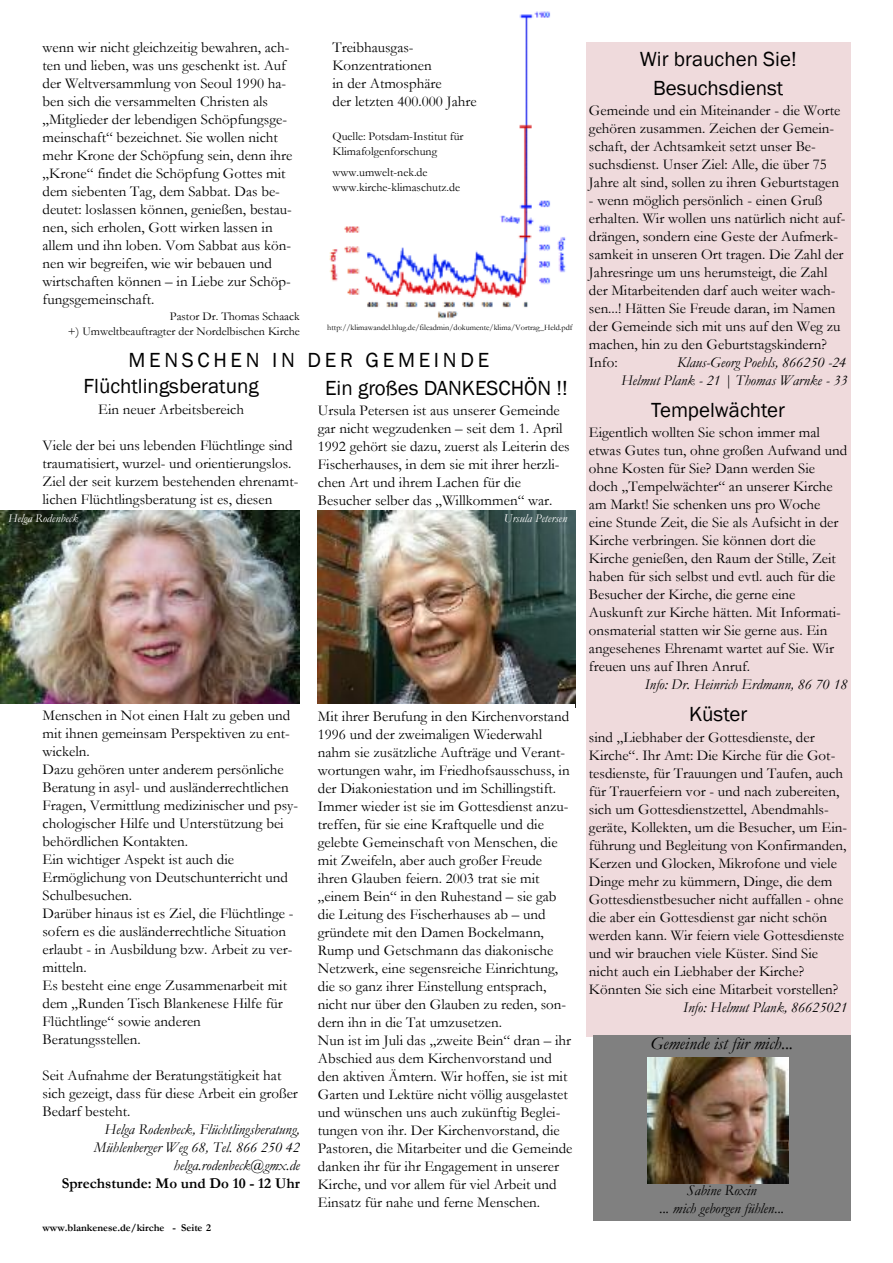
<style>
.page{position:relative;width:893px;height:1263px;background:#fff}
.page>*{position:absolute;margin:0;border:0;box-sizing:border-box;transform-origin:0 0}
.t1{font:21px "Franklin Gothic";color:#000}
.t2{font:21px/26.2px "Franklin Gothic";letter-spacing:.175em;color:#000}
.t3{font:italic 18px "Garamond";color:#000}
.t4{font:15px/18px "Garamond";color:#000}
.t5{font:italic 15px/18px "Garamond";color:#000;text-align:right}
.t6{font:700 15px "Garamond";color:#000}
.t7{font:12px/14.4px "Garamond";color:#000}
.t8{font:italic 12px "Garamond";color:#fff}
.t9{font:700 10.5px "Garamond";color:#000}
.t10{font:8.25px "Garamond";color:#000}
</style>
<div class="page">
<img style="left:0;top:511px;width:300px;height:193px">
<div style="left:586px;top:77px;width:264px;height:959px;background:#efdadc"></div>
<div style="left:586px;top:43px;width:264px;height:35px;background:#efdadc"></div>
<img style="left:329px;top:12px;width:237px;height:307px">
<div style="left:332px;top:43px;width:165px;height:160px;background:#fff"></div>
<img style="left:318px;top:511px;width:257px;height:193px">
<div style="left:593px;top:1034px;width:257px;height:186px;background:#808080"></div>
<img style="left:647px;top:1058px;width:142px;height:125px">
<p class="t4" style="left:43px;top:39px;width:251px">wenn wir nicht gleichzeitig bewahren, ach&shy;ten und lieben, was uns geschenkt ist. Auf der Weltversammlung von Seoul 1990 ha&shy;ben sich die versammelten Christen als „Mitglieder der lebendigen Schöpfungsge&shy;meinschaft“ bezeichnet. Sie wollen nicht mehr Krone der Schöpfung sein, denn ihre „Krone“ findet die Schöpfung Gottes mit dem siebenten Tag, dem Sabbat. Das be&shy;deutet: loslassen können, genießen, bestau&shy;nen, sich erholen, Gott wirken lassen in allem und ihn loben. Vom Sabbat aus kön&shy;nen wir begreifen, wie wir bebauen und wirtschaften können – in Liebe zur Schöp&shy;fungsgemeinschaft.</p>
<p class="t7" style="left:68px;top:310px;width:233px;text-align:right">Pastor Dr. Thomas Schaack<br>+) Umweltbeauftragter der Nordelbischen Kirche</p>
<h1 class="t2" style="left:84px;top:346px;width:407px;text-indent:45px">MENSCHEN iN DEr GEMEiNDE<br>Flüchtlingsberatung</h1>
<p class="t4" style="left:98px;top:401px;width:147px">Ein neuer Arbeitsbereich</p>
<p class="t4" style="left:43px;top:437px;width:258px">Viele der bei uns lebenden Flüchtlinge sind traumatisiert, wurzel- und orientierungslos.<br>Ziel der seit kurzem bestehenden ehrenamt&shy;lichen Flüchtlingsberatung ist es, diesen</p>
<p class="t4" style="left:332px;top:39px;width:146px">Treibhausgas-<br>Konzentrationen<br>in der Atmosphäre<br>der letzten 400.000 Jahre</p>
<p class="t7" style="left:332px;top:130px;width:133px">Quelle: Potsdam-Institut für<br>Klimafolgenforschung</p>
<p class="t7" style="left:332px;top:166px;width:129px">www.umwelt-nek.de www.kirche-klimaschutz.de</p>
<p class="t10" style="left:327px;top:322px;width:247px">http://klimawandel.hlug.de/fileadmin/dokumente/klima/Vortrag_Held.pdf</p>
<h1 class="t1" style="left:325px;top:376px;width:244px">Ein großes DANKESCHÖN !!</h1>
<p class="t4" style="left:318px;top:402px;width:253px">Ursula Petersen ist aus unserer Gemeinde gar nicht wegzudenken – seit dem 1. April 1992 gehört sie dazu, zuerst als Leiterin des Fischerhauses, in dem sie mit ihrer herzli&shy;chen Art und ihrem Lachen für die Besucher selber das „Willkommen“ war.</p>
<p class="t8" style="left:8px;top:512px;width:72px">Helga Rodenbeck</p>
<p class="t8" style="left:504px;top:512px;width:65px">Ursula Petersen</p>
<p class="t4" style="left:43px;top:707px;width:257px">Menschen in Not einen Halt zu geben und mit ihnen gemeinsam Perspektiven zu ent&shy;wickeln.<br>Dazu gehören unter anderem persönliche Beratung in asyl- und ausländerrechtlichen Fragen, Vermittlung medizinischer und psy&shy;chologischer Hilfe und Unterstützung bei behördlichen Kontakten.<br>Ein wichtiger Aspekt ist auch die Ermöglichung von Deutschunterricht und Schulbesuchen.<br>Darüber hinaus ist es Ziel, die Flüchtlinge - sofern es die ausländerrechtliche Situation erlaubt - in Ausbildung bzw. Arbeit zu ver&shy;mitteln.<br>Es besteht eine enge Zusammenarbeit mit dem „Runden Tisch Blankenese Hilfe für Flüchtlinge“ sowie anderen Beratungsstellen.</p>
<p class="t4" style="left:43px;top:1067px;width:257px">Seit Aufnahme der Beratungstätigkeit hat sich gezeigt, dass für diese Arbeit ein großer<br>Bedarf besteht.</p>
<p class="t5" style="left:94px;top:1121px;width:208px">Helga Rodenbeck, Flüchtlingsberatung,<br>Mühlenberger Weg 68, Tel. 866 250 42 helga.rodenbeck@gmx.de</p>
<p class="t6" style="left:62px;top:1175px;width:240px">sprechstunde: mo und Do 10 - 12 Uhr</p>
<p class="t9" style="left:43px;top:1222px;width:170px">www.blankenese.de/kirche - seite 2</p>
<p class="t4" style="left:318px;top:708px;width:256px">Mit ihrer Berufung in den Kirchenvorstand 1996 und der zweimaligen Wiederwahl nahm sie zusätzliche Aufträge und Verant&shy;wortungen wahr, im Friedhofsausschuss, in der Diakoniestation und im Schillingstift.<br>Immer wieder ist sie im Gottesdienst anzu&shy;treffen, für sie eine Kraftquelle und die gelebte Gemeinschaft von Menschen, die mit Zweifeln, aber auch großer Freude ihren Glauben feiern. 2003 trat sie mit „einem Bein“ in den Ruhestand – sie gab die Leitung des Fischerhauses ab – und gründete mit den Damen Bockelmann, Rump und Getschmann das diakonische Netzwerk, eine segensreiche Einrichtung, die so ganz ihrer Einstellung entsprach, nicht nur über den Glauben zu reden, son&shy;dern ihn in die Tat umzusetzen.<br>Nun ist im Juli das „zweite Bein“ dran – ihr Abschied aus dem Kirchenvorstand und den aktiven Ämtern. Wir hoffen, sie ist mit Garten und Lektüre nicht völlig ausgelastet und wünschen uns auch zukünftig Beglei&shy;tungen von ihr. Der Kirchenvorstand, die Pastoren, die Mitarbeiter und die Gemeinde danken ihr für ihr Engagement in unserer Kirche, und vor allem für viel Arbeit und Einsatz für nahe und ferne Menschen.</p>
<h1 class="t1" style="left:640px;top:47px;width:158px">Wir brauchen Sie!</h1>
<h1 class="t1" style="left:653px;top:76px;width:132px">Besuchsdienst</h1>
<p class="t4" style="left:589px;top:102px;width:253px">Gemeinde und ein Miteinander - die Worte gehören zusammen. Zeichen der Gemein&shy;schaft, der Achtsamkeit setzt unser Be&shy;suchsdienst. Unser Ziel: Alle, die über 75<br>Jahre alt sind, sollen zu ihren Geburtstagen</p>
<p class="t4" style="left:589px;top:192px;width:258px">- wenn möglich persönlich - einen Gruß erhalten. Wir wollen uns natürlich nicht auf&shy;drängen, sondern eine Geste der Aufmerk&shy;samkeit in unseren Ort tragen. Die Zahl der Jahresringe um uns herumsteigt, die Zahl der Mitarbeitenden darf auch weiter wach&shy;sen...! Hätten Sie Freude daran, im Namen der Gemeinde sich mit uns auf den Weg zu machen, hin zu den Geburtstagskindern?<br>Info:</p>
<p class="t5" style="left:621px;top:354px;width:228px">Klaus-Georg Poehls, 866250 -24<br>Helmut Plank - 21 | Thomas Warnke - 33</p>
<h1 class="t1" style="left:651px;top:398px;width:135px">Tempelwächter</h1>
<p class="t4" style="left:589px;top:424px;width:260px">Eigentlich wollten Sie schon immer mal etwas Gutes tun, ohne großen Aufwand und ohne Kosten für Sie? Dann werden Sie doch „Tempelwächter“ an unserer Kirche am Markt! Sie schenken uns pro Woche eine Stunde Zeit, die Sie als Aufsicht in der Kirche verbringen. Sie können dort die Kirche genießen, den Raum der Stille, Zeit haben für sich selbst und evtl. auch für die Besucher der Kirche, die gerne eine Auskunft zur Kirche hätten. Mit Informati&shy;onsmaterial statten wir Sie gerne aus. Ein angesehenes Ehrenamt wartet auf Sie. Wir freuen uns auf Ihren Anruf.</p>
<p class="t5" style="left:645px;top:676px;width:204px">Info: Dr. Heinrich Erdmann, 86 70 18</p>
<h1 class="t1" style="left:689px;top:702px;width:60px">Küster</h1>
<p class="t4" style="left:589px;top:728px;width:260px">sind „Liebhaber der Gottesdienste, der Kirche“. Ihr Amt: Die Kirche für die Got&shy;tesdienste, für Trauungen und Taufen, auch für Trauerfeiern vor - und nach zubereiten, sich um Gottesdienstzettel, Abendmahls&shy;geräte, Kollekten, um die Besucher, um Ein&shy;führung und Begleitung von Konfirmanden, Kerzen und Glocken, Mikrofone und viele Dinge mehr zu kümmern, Dinge, die dem Gottesdienstbesucher nicht auffallen - ohne die aber ein Gottesdienst gar nicht schön werden kann. Wir feiern viele Gottesdienste und wir brauchen viele Küster. Sind Sie nicht auch ein Liebhaber der Kirche?<br>Könnten Sie sich eine Mitarbeit vorstellen?</p>
<p class="t5" style="left:683px;top:998px;width:166px">Info: Helmut Plank, 86625021</p>
<p class="t3" style="left:650px;top:1034px;width:144px">Gemeinde ist für mich...</p>
<p class="t5" style="left:659px;top:1181px;width:126px;text-align:center">Sabine Roxin<br>... mich geborgen fühlen...</p>
</div>
